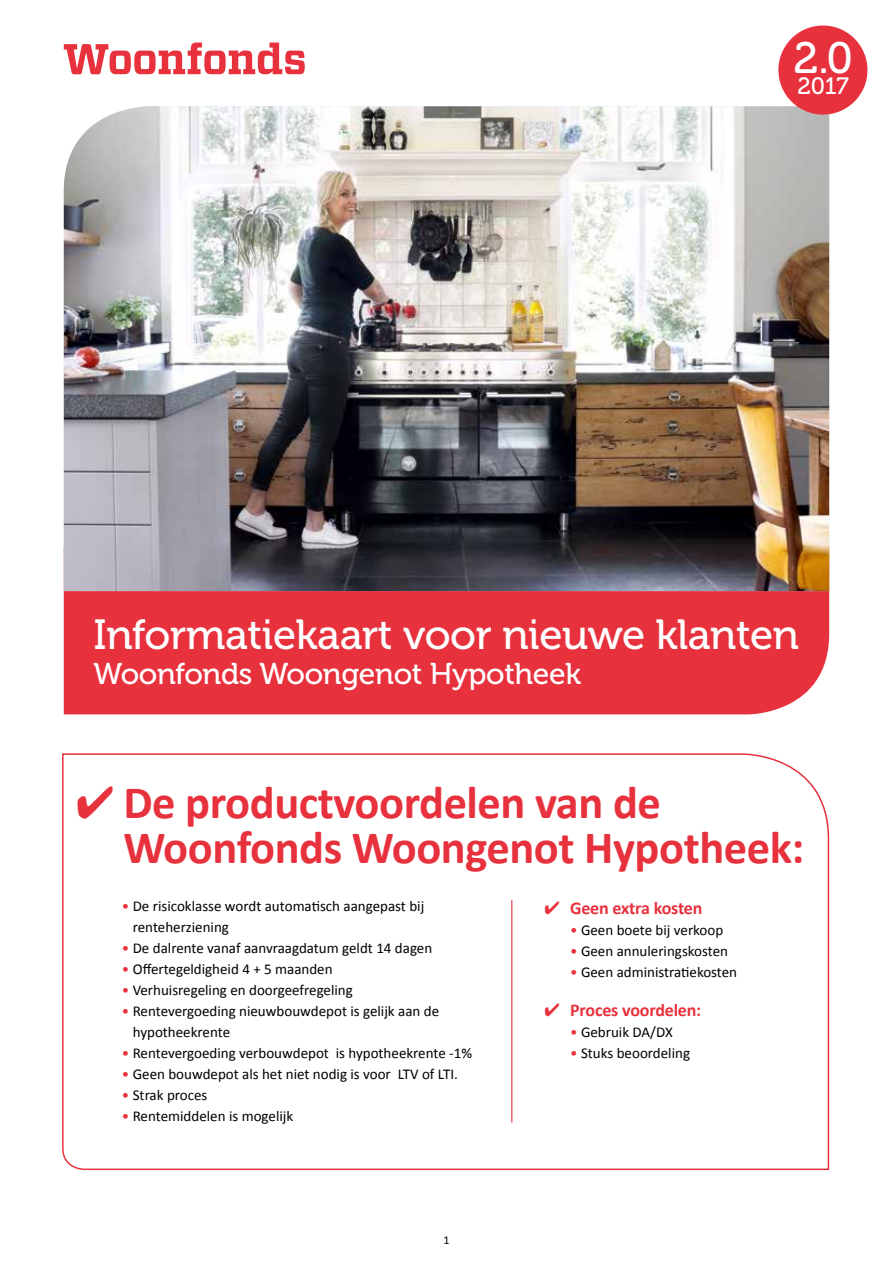
<style>
.page{position:relative;width:893px;height:1263px;background:#fff}
.page>*{position:absolute;margin:0;border:0;box-sizing:border-box;transform-origin:0 0}
.t1{font:700 46.5px/45px "Calibri";letter-spacing:-.01em;color:#e7313d}
.t2{font:43.8px "Museo 500";color:#fff}
.t3{font:42px "Museo 500";letter-spacing:-.01em;color:#fff}
.t4{font:30px "Museo 500";letter-spacing:-.01em;color:#fff}
.t5{font:23.55px "Museo 500";color:#fff}
.t6{font:700 18px "Calibri";letter-spacing:-.01em;color:#e7313d}
.t7{font:15px/21px "Calibri";color:#000}
.t8{font:12px "Calibri";color:#000}
.s1{color:#e7313d}
</style>
<div class="page">
<div style="left:64px;top:591px;width:765px;height:123px;background:#e7313d"></div>
<img style="left:64px;top:106px;width:765px;height:485px">
<div style="left:778px;top:26px;width:89px;height:89px;background:#e7313d;border-radius:50%"></div>
<svg style="left:64px;top:43px;width:241px;height:31px"></svg>
<svg style="left:62px;top:753px;width:768px;height:418px"></svg>
<hr style="left:511px;top:900px;width:1px;height:223px;background:#e7313d">
<h2 class="t2" style="left:793px;top:34px;width:61px">2.0</h2>
<h3 class="t5" style="left:798px;top:73px;width:53px">2017</h3>
<h3 class="t3" style="left:94px;top:612px;width:707px">Informatiekaart voor nieuwe klanten</h3>
<h3 class="t4" style="left:94px;top:657px;width:489px">Woonfonds Woongenot Hypotheek</h3>
<h1 class="t1" style="left:123px;top:780px;width:682px;text-indent:-47px">✔ De productvoordelen van de<br>Woonfonds Woongenot Hypotheek:</h1>
<p class="t7" style="left:133px;top:896px;width:293px;text-indent:-11px"><span class="s1">•</span> De risicoklasse wordt automatisch aangepast bij renteherziening</p>
<p class="t7" style="left:122px;top:938px;width:312px"><span class="s1">•</span> De dalrente vanaf aanvraagdatum geldt 14 dagen</p>
<p class="t7" style="left:122px;top:959px;width:212px"><span class="s1">•</span> Offertegeldigheid 4 + 5 maanden</p>
<p class="t7" style="left:122px;top:980px;width:232px"><span class="s1">•</span> Verhuisregeling en doorgeefregeling</p>
<p class="t7" style="left:133px;top:1001px;width:308px;text-indent:-11px"><span class="s1">•</span> Rentevergoeding nieuwbouwdepot is gelijk aan de hypotheekrente</p>
<p class="t7" style="left:122px;top:1043px;width:352px"><span class="s1">•</span> Rentevergoeding verbouwdepot is hypotheekrente -1%</p>
<p class="t7" style="left:122px;top:1064px;width:338px"><span class="s1">•</span> Geen bouwdepot als het niet nodig is voor LTV of LTI.</p>
<p class="t7" style="left:122px;top:1085px;width:87px"><span class="s1">•</span> Strak proces</p>
<p class="t7" style="left:122px;top:1106px;width:173px"><span class="s1">•</span> Rentemiddelen is mogelijk</p>
<p class="t6" style="left:545px;top:896px;width:159px">✔ Geen extra kosten</p>
<p class="t7" style="left:570px;top:919px;width:155px"><span class="s1">•</span> Geen boete bij verkoop</p>
<p class="t7" style="left:570px;top:940px;width:159px"><span class="s1">•</span> Geen annuleringskosten</p>
<p class="t7" style="left:570px;top:961px;width:168px"><span class="s1">•</span> Geen administratiekosten</p>
<p class="t6" style="left:545px;top:998px;width:158px">✔ Proces voordelen:</p>
<p class="t7" style="left:570px;top:1021px;width:104px"><span class="s1">•</span> Gebruik DA/DX</p>
<p class="t7" style="left:570px;top:1042px;width:121px"><span class="s1">•</span> Stuks beoordeling</p>
<p class="t8" style="left:443px;top:1232px;width:8px">1</p>
</div>
